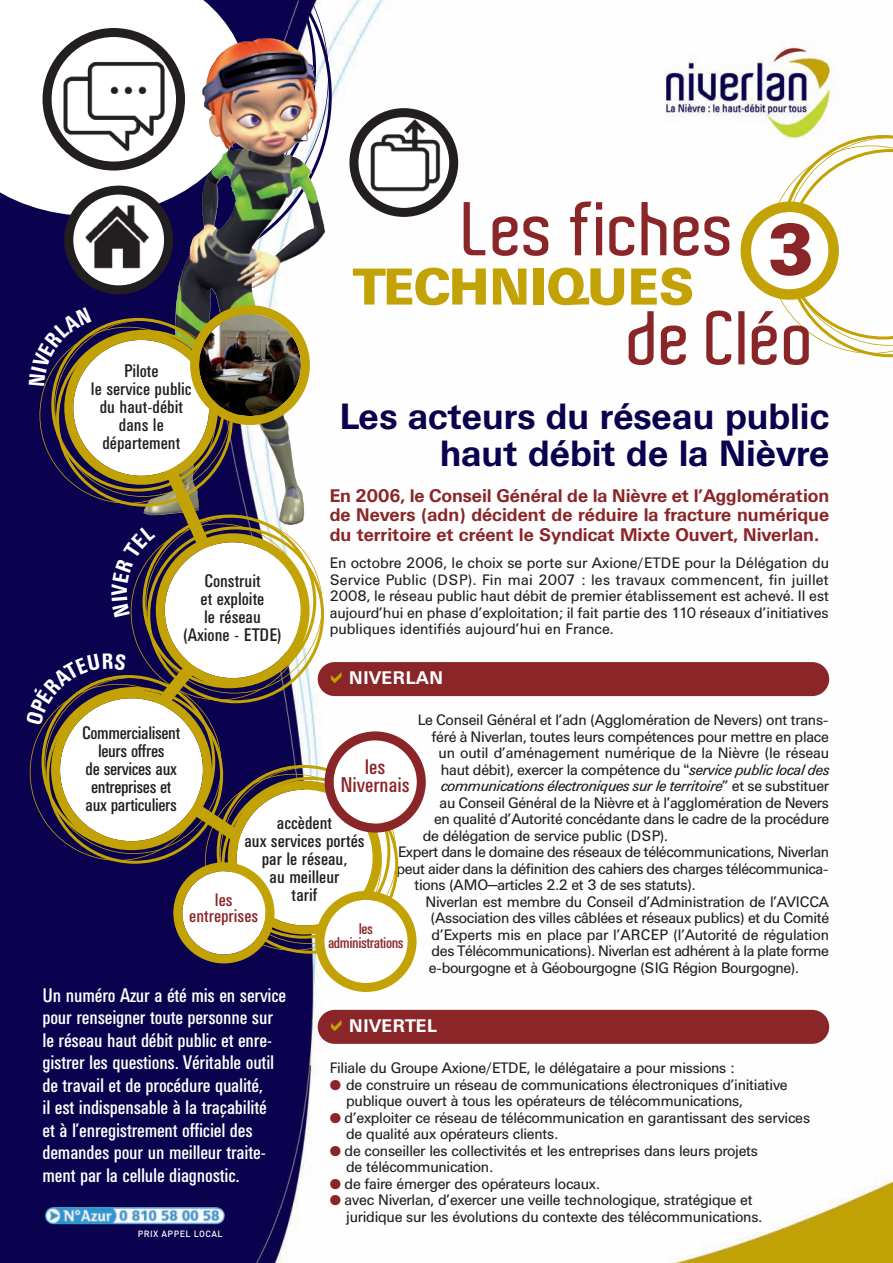
<style>
.page{position:relative;width:893px;height:1263px;background:#fff}
.page>*{position:absolute;margin:0;border:0;box-sizing:border-box;transform-origin:0 0}
.t1{font:600 73.35px/109.1px "Aldo";color:#8a2528}
.t2{font:900 51.3px "Univers BQ";letter-spacing:-.04em;color:#c2a205}
.t3{font:700 36px/37.5px "Univers BQ";color:#0a024e;text-align:right}
.t4{font:21px/18px "Univers Condensed BQ";color:#8a2528;text-align:center}
.t5{font:19.5px/22.5px "Univers Condensed BQ";letter-spacing:-.01em;color:#fff}
.t6{font:700 18px/19.5px "Univers BQ";color:#8a2528;text-align:justify}
.t7{font:18px/18px "Univers Condensed BQ";color:#231f20;text-align:center}
.t8{font:18px/18px "Univers Condensed BQ";letter-spacing:-.02em;color:#231f20;text-align:center}
.t9{font:18px/16.5px "Univers Condensed BQ";color:#8a2528;text-align:center}
.t10{font:700 18px "Univers BQ";letter-spacing:.02em;color:#fff}
.t11{font:700 18px "Univers BQ";color:#fff}
.t12{font:15.45px/14.1px "Univers Condensed BQ";letter-spacing:-.03em;color:#8a2528;text-align:center}
.t13{font:15px/16.5px "Univers BQ";letter-spacing:-.02em;color:#231f20}
.t14{font:italic 15px "Univers BQ";letter-spacing:-.02em;color:#231f20}
.t15{font:500 9px "DIN";letter-spacing:.05em;color:#fff}
.s1{font-family:"Lucida Grande"}
.s2{font-style:italic}
.s3{font-style:normal}
.s4{color:#8a2528}
</style>
<div class="page">
<img style="left:0;top:0;width:893px;height:1263px">
<svg style="left:0;top:0;width:332px;height:272px"></svg>
<svg style="left:0;top:253px;width:299px;height:13px;background:#514b65"></svg>
<img style="left:0;top:0;width:329px;height:253px">
<img style="left:654px;top:42px;width:187px;height:99px">
<svg style="left:0;top:0;width:248px;height:216px"></svg>
<img style="left:284px;top:45px;width:34px;height:150px">
<svg style="left:64px;top:186px;width:109px;height:108px"></svg>
<svg style="left:349px;top:108px;width:109px;height:109px"></svg>
<svg style="left:43px;top:28px;width:142px;height:143px"></svg>
<svg style="left:741px;top:135px;width:152px;height:222px"></svg>
<div style="left:318px;top:662px;width:511px;height:34px;background:#8a2528;border-radius:17px"></div>
<div style="left:318px;top:1010px;width:511px;height:34px;background:#8a2528;border-radius:17px"></div>
<img style="left:45px;top:1207px;width:180px;height:17px">
<svg style="left:26px;top:305px;width:400px;height:687px"></svg>
<p class="t7" style="left:91px;top:361px;width:102px">Pilote<br>le service public du haut-débit dans le département</p>
<p class="t7" style="left:183px;top:572px;width:100px">Construit<br>et exploite<br>le réseau (Axione - ETDE)</p>
<h1 class="t1" style="left:629px;top:177px;width:189px;text-indent:-165px">Les fiches de Cléo</h1>
<h2 class="t2" style="left:353px;top:259px;width:464px">TECHNIQUES <sup>3</sup></h2>
<h3 class="t3" style="left:340px;top:397px;width:491px">Les acteurs du réseau public haut débit de la Nièvre</h3>
<p class="t6" style="left:330px;top:486px;width:501px">En 2006, le Conseil Général de la Nièvre et l’Agglomération de Nevers (adn) décident de réduire la fracture numérique du territoire et créent le Syndicat Mixte Ouvert, Niverlan.</p>
<p class="t13" style="left:330px;top:555px;width:501px;text-align:justify">En octobre 2006, le choix se porte sur Axione/ETDE pour la Délégation du Service Public (DSP). Fin mai 2007 : les travaux commencent, fin juillet 2008, le réseau public haut débit de premier établissement est achevé. Il est aujourd’hui en phase d’exploitation; il fait partie des 110 réseaux d’initiatives publiques identifiés aujourd’hui en France.</p>
<p class="t10" style="left:349px;top:668px;width:95px">NIVERLAN</p>
<p class="t8" style="left:82px;top:724px;width:99px">Commercialisent leurs offres<br>de services aux entreprises et aux particuliers</p>
<p class="t13" style="left:418px;top:712px;width:412px">Le Conseil Général et l’adn (Agglomération de Nevers) ont trans-</p>
<p class="t13" style="left:432px;top:728px;width:399px">féré à Niverlan, toutes leurs compétences pour mettre en place</p>
<p class="t13" style="left:438px;top:745px;width:392px">un outil d’aménagement numérique de la Nièvre (le réseau</p>
<p class="t13" style="left:441px;top:761px;width:390px">haut débit), exercer la compétence du <span class="s1">“</span><span class="s2">service public local des</span></p>
<p class="t14" style="left:441px;top:778px;width:390px">communications électroniques sur le territoire<span class="s3">” et se substituer</span></p>
<p class="t13" style="left:440px;top:794px;width:391px">au Conseil Général de la Nièvre et à l’agglomération de Nevers</p>
<p class="t13" style="left:434px;top:811px;width:397px">en qualité d’Autorité concédante dans le cadre de la procédure</p>
<p class="t13" style="left:423px;top:827px;width:247px">de délégation de service public (DSP).</p>
<p class="t13" style="left:398px;top:844px;width:433px">Expert dans le domaine des réseaux de télécommunications, Niverlan</p>
<p class="t13" style="left:397px;top:860px;width:434px">peut aider dans la définition des cahiers des charges télécommunica-</p>
<p class="t13" style="left:415px;top:877px;width:282px">tions (AMO—articles 2.2 et 3 de ses statuts).</p>
<p class="t13" style="left:425px;top:893px;width:405px">Niverlan est membre du Conseil d’Administration de l’AVICCA</p>
<p class="t13" style="left:430px;top:910px;width:400px">(Association des villes câblées et réseaux publics) et du Comité</p>
<p class="t13" style="left:432px;top:926px;width:399px">d’Experts mis en place par l’ARCEP (l’Autorité de régulation</p>
<p class="t13" style="left:431px;top:943px;width:399px">des Télécommunications). Niverlan est adhérent à la plate forme</p>
<p class="t13" style="left:429px;top:959px;width:372px">e-bourgogne et à Géobourgogne (SIG Région Bourgogne).</p>
<h3 class="t4" style="left:340px;top:758px;width:71px">les<br>Nivernais</h3>
<p class="t7" style="left:244px;top:813px;width:122px">accèdent<br>aux services portés par le réseau,<br>au meilleur<br>tarif</p>
<p class="t9" style="left:189px;top:891px;width:70px">les entreprises</p>
<p class="t12" style="left:328px;top:921px;width:77px">les administrations</p>
<p class="t5" style="left:43px;top:983px;width:245px">Un numéro Azur a été mis en service pour renseigner toute personne sur le réseau haut débit public et enre&shy;gistrer les questions. Véritable outil de travail et de procédure qualité,<br>il est indispensable à la traçabilité<br>et à l’enregistrement officiel des demandes pour un meilleur traite&shy;ment par la cellule diagnostic.</p>
<p class="t15" style="left:138px;top:1229px;width:87px">PRIX APPEL LOCAL</p>
<p class="t11" style="left:349px;top:1015px;width:89px">NIVERTEL</p>
<p class="t13" style="left:330px;top:1060px;width:406px">Filiale du Groupe Axione/ETDE, le délégataire a pour missions :</p>
<p class="t13" style="left:346px;top:1076px;width:443px;text-indent:-17px"><span class="s4">●</span> de construire un réseau de communications électroniques d’initiative publique ouvert à tous les opérateurs de télécommunications,</p>
<p class="t13" style="left:346px;top:1109px;width:465px;text-indent:-17px"><span class="s4">●</span> d’exploiter ce réseau de télécommunication en garantissant des services de qualité aux opérateurs clients.</p>
<p class="t13" style="left:346px;top:1142px;width:413px;text-indent:-17px"><span class="s4">●</span> de conseiller les collectivités et les entreprises dans leurs projets de télécommunication.</p>
<p class="t13" style="left:330px;top:1175px;width:272px"><span class="s4">●</span> de faire émerger des opérateurs locaux.</p>
<p class="t13" style="left:346px;top:1192px;width:418px;text-indent:-17px"><span class="s4">●</span> avec Niverlan, d’exercer une veille technologique, stratégique et juridique sur les évolutions du contexte des télécommunications.</p>
</div>
